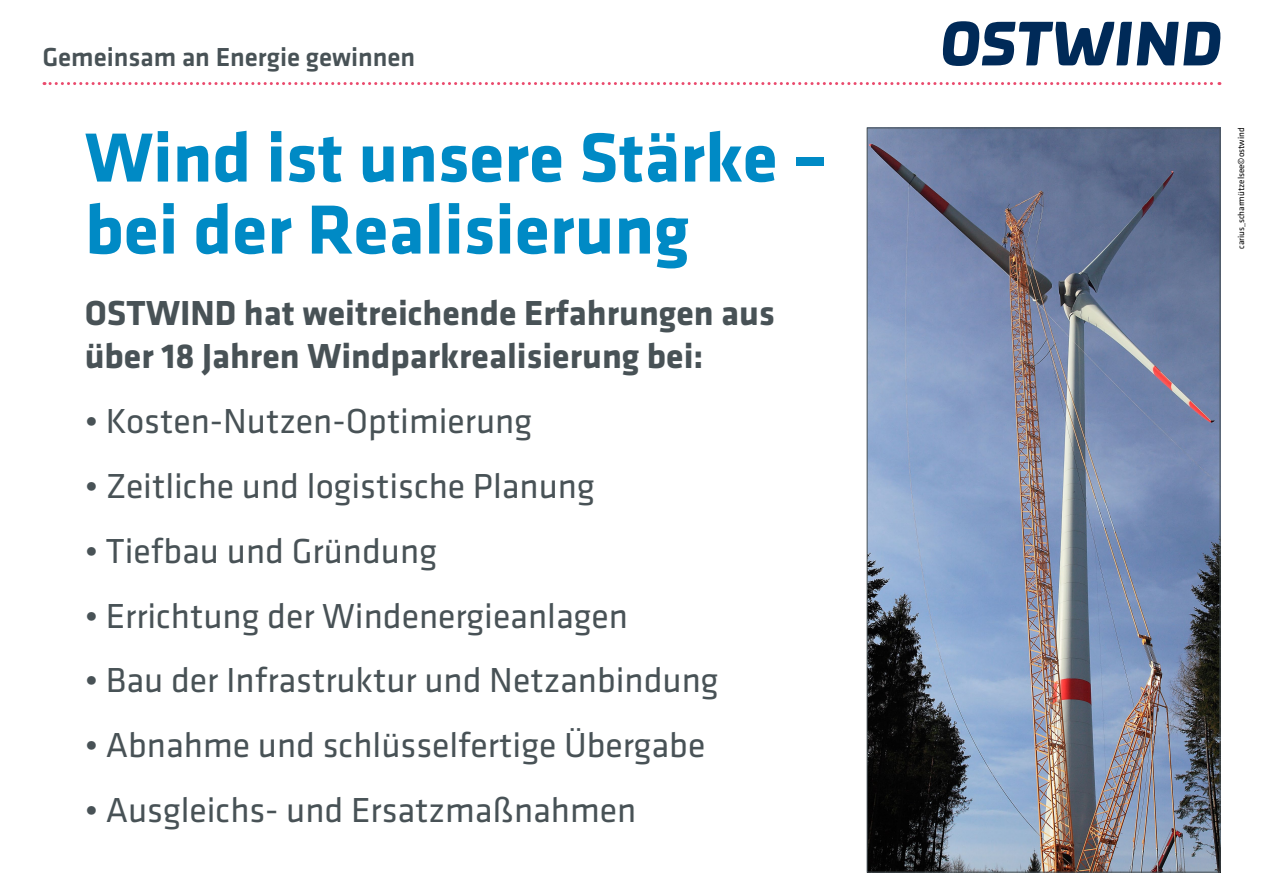
<style>
.page{position:relative;width:1263px;height:893px;background:#fff}
.page>*{position:absolute;margin:0;border:0;box-sizing:border-box;transform-origin:0 0}
.t1{font:700 72px/72px "Klavika";color:#008ac5}
.t2{font:36px "Klavika";color:#485256}
.t3{font:700 36px/43.2px "Klavika";color:#485256}
.t4{font:500 27px "Klavika";color:#485256}
.t5{font:9px "Klavika";color:#000}
</style>
<div class="page">
<img style="left:869px;top:130px;width:349px;height:740px">
<svg style="left:942px;top:21px;width:279px;height:45px"></svg>
<svg style="left:44px;top:82px;width:1176px;height:3px"></svg>
<p class="t4" style="left:43px;top:38px;width:374px">Gemeinsam an Energie gewinnen</p>
<h1 class="t1" style="left:85px;top:118px;width:744px">Wind ist unsere Stärke – bei der Realisierung</h1>
<p class="t3" style="left:85px;top:290px;width:692px;text-indent:130px">D hat weitreichende Erfahrungen aus über 18 Jahren Windparkrealisierung bei:</p>
<p class="t2" style="left:85px;top:398px;width:449px">• Kosten-Nutzen-Optimierung</p>
<p class="t2" style="left:85px;top:462px;width:512px">• Zeitliche und logistische Planung</p>
<p class="t2" style="left:85px;top:527px;width:354px">• Tiefbau und Gründung</p>
<p class="t2" style="left:85px;top:592px;width:545px">• Errichtung der Windenergieanlagen</p>
<p class="t2" style="left:85px;top:657px;width:635px">• Bau der Infrastruktur und Netzanbindung</p>
<p class="t2" style="left:85px;top:722px;width:622px">• Abnahme und schlüsselfertige Übergabe</p>
<p class="t2" style="left:85px;top:786px;width:553px">• Ausgleichs- und Ersatzmaßnahmen</p>
<p class="t3" style="left:85px;top:290px;width:85px">OSTWIN</p>
<p class="t5" style="left:1235px;top:249px;width:123px;rotate:-90deg">carius_scharmützelsee©ostwind</p>
</div>
